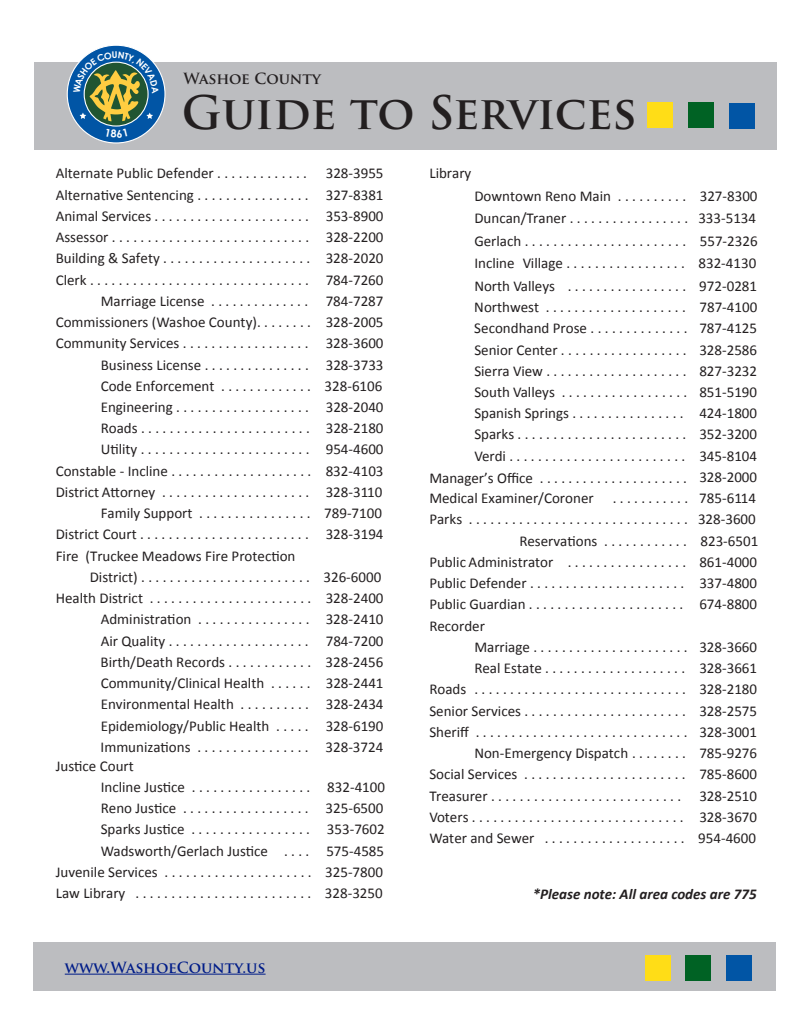
<style>
.page{position:relative;width:810px;height:1035px;background:#fff}
.page>*{position:absolute;margin:0;border:0;box-sizing:border-box;transform-origin:0 0}
.t1{font:700 45px "Trajan Pro";letter-spacing:-.01em;color:#231f20}
.t2{font:15px/21.2px "Calibri";color:#231f20;text-align:justify}
.t3{font:italic 700 15px "Calibri";color:#231f20}
.t4{font:700 15px "Trajan Pro";color:#001c88}
.t5{font:700 15px "Trajan Pro";letter-spacing:-.01em;color:#231f20}
</style>
<div class="page">
<div style="left:34px;top:62px;width:742px;height:88px;background:#bcbdc0"></div>
<div style="left:67px;top:45px;width:98px;height:98px;background:#0155a5;border-radius:50%"></div>
<svg style="left:84px;top:62px;width:64px;height:64px"></svg>
<div style="left:648px;top:102px;width:25px;height:26px;background:#ffdd17"></div>
<div style="left:688px;top:102px;width:26px;height:26px;background:#006224"></div>
<div style="left:729px;top:103px;width:25px;height:26px;background:#0155a5"></div>
<div style="left:34px;top:943px;width:742px;height:48px;background:#bcbdc0"></div>
<div style="left:645px;top:955px;width:25px;height:26px;background:#ffdd17"></div>
<div style="left:686px;top:955px;width:25px;height:26px;background:#006224"></div>
<div style="left:726px;top:955px;width:26px;height:26px;background:#0155a5"></div>
<hr style="left:65px;top:974px;width:201px;height:1px;background:#001c88">
<svg style="left:73px;top:51px;width:86px;height:70px"></svg>
<p class="t5" style="left:184px;top:70px;width:139px">Washoe County</p>
<h1 class="t1" style="left:182px;top:85px;width:456px">Guide to Services</h1>
<p class="t2" style="left:56px;top:163px;width:329px">Alternate Public Defender . . . . . . . . . . . . . 328-3955</p>
<p class="t2" style="left:56px;top:184px;width:329px">Alternative Sentencing . . . . . . . . . . . . . . . . 327-8381</p>
<p class="t2" style="left:56px;top:205px;width:329px">Animal Services . . . . . . . . . . . . . . . . . . . . . . 353-8900</p>
<p class="t2" style="left:56px;top:227px;width:329px">Assessor . . . . . . . . . . . . . . . . . . . . . . . . . . . . 328-2200</p>
<p class="t2" style="left:56px;top:248px;width:329px">Building &amp; Safety . . . . . . . . . . . . . . . . . . . . . 328-2020</p>
<p class="t2" style="left:56px;top:269px;width:329px">Clerk . . . . . . . . . . . . . . . . . . . . . . . . . . . . . . . 784-7260</p>
<p class="t2" style="left:101px;top:290px;width:284px">Marriage License . . . . . . . . . . . . . . 784-7287</p>
<p class="t2" style="left:56px;top:312px;width:329px">Commissioners (Washoe County). . . . . . . . 328-2005</p>
<p class="t2" style="left:56px;top:333px;width:329px">Community Services . . . . . . . . . . . . . . . . . . 328-3600</p>
<p class="t2" style="left:101px;top:354px;width:284px">Business License . . . . . . . . . . . . . . . 328-3733</p>
<p class="t2" style="left:101px;top:375px;width:283px">Code Enforcement . . . . . . . . . . . . . 328-6106</p>
<p class="t2" style="left:101px;top:396px;width:284px">Engineering . . . . . . . . . . . . . . . . . . . 328-2040</p>
<p class="t2" style="left:101px;top:418px;width:284px">Roads . . . . . . . . . . . . . . . . . . . . . . . . 328-2180</p>
<p class="t2" style="left:101px;top:439px;width:284px">Utility . . . . . . . . . . . . . . . . . . . . . . . . 954-4600</p>
<p class="t2" style="left:56px;top:460px;width:329px">Constable - Incline . . . . . . . . . . . . . . . . . . . . 832-4103</p>
<p class="t2" style="left:56px;top:481px;width:328px">District Attorney . . . . . . . . . . . . . . . . . . . . . 328-3110</p>
<p class="t2" style="left:101px;top:503px;width:283px">Family Support . . . . . . . . . . . . . . . . 789-7100</p>
<p class="t2" style="left:56px;top:524px;width:329px">District Court . . . . . . . . . . . . . . . . . . . . . . . . 328-3194</p>
<p class="t2" style="left:56px;top:545px;width:241px">Fire (Truckee Meadows Fire Protection</p>
<p class="t2" style="left:90px;top:566px;width:293px">District) . . . . . . . . . . . . . . . . . . . . . . . . 326-6000</p>
<p class="t2" style="left:56px;top:588px;width:329px">Health District . . . . . . . . . . . . . . . . . . . . . . . 328-2400</p>
<p class="t2" style="left:101px;top:609px;width:284px">Administration . . . . . . . . . . . . . . . . 328-2410</p>
<p class="t2" style="left:101px;top:630px;width:284px">Air Quality . . . . . . . . . . . . . . . . . . . . 784-7200</p>
<p class="t2" style="left:101px;top:673px;width:284px">Community/Clinical Health . . . . . . 328-2441<br>Environmental Health . . . . . . . . . . 328-2434<br>Epidemiology/Public Health . . . . . 328-6190</p>
<p class="t2" style="left:56px;top:755px;width:80px">Justice Court</p>
<p class="t2" style="left:101px;top:776px;width:286px">Incline Justice . . . . . . . . . . . . . . . . . 832-4100</p>
<p class="t2" style="left:101px;top:798px;width:284px">Reno Justice . . . . . . . . . . . . . . . . . . 325-6500</p>
<p class="t2" style="left:101px;top:819px;width:286px">Sparks Justice . . . . . . . . . . . . . . . . . 353-7602</p>
<p class="t2" style="left:101px;top:840px;width:285px">Wadsworth/Gerlach Justice . . . . 575-4585</p>
<p class="t2" style="left:56px;top:861px;width:329px">Juvenile Services . . . . . . . . . . . . . . . . . . . . . 325-7800</p>
<p class="t2" style="left:56px;top:883px;width:329px">Law Library . . . . . . . . . . . . . . . . . . . . . . . . . 328-3250</p>
<p class="t2" style="left:101px;top:651px;width:284px">Birth/Death Records . . . . . . . . . . . . 328-2456</p>
<p class="t2" style="left:101px;top:736px;width:284px">Immunizations . . . . . . . . . . . . . . . . 328-3724</p>
<p class="t4" style="left:65px;top:958px;width:202px">www.WashoeCounty.us</p>
<p class="t2" style="left:429px;top:163px;width:44px">Library</p>
<p class="t2" style="left:474px;top:185px;width:285px">Downtown Reno Main . . . . . . . . . . 327-8300</p>
<p class="t2" style="left:474px;top:208px;width:283px">Duncan/Traner . . . . . . . . . . . . . . . . . 333-5134</p>
<p class="t2" style="left:474px;top:230px;width:285px">Gerlach . . . . . . . . . . . . . . . . . . . . . . . 557-2326</p>
<p class="t2" style="left:474px;top:253px;width:283px">Incline Village . . . . . . . . . . . . . . . . . 832-4130</p>
<p class="t2" style="left:474px;top:275px;width:284px">North Valleys . . . . . . . . . . . . . . . . . 972-0281</p>
<p class="t2" style="left:474px;top:296px;width:284px">Northwest . . . . . . . . . . . . . . . . . . . . 787-4100</p>
<p class="t2" style="left:474px;top:318px;width:284px">Secondhand Prose . . . . . . . . . . . . . . 787-4125</p>
<p class="t2" style="left:474px;top:339px;width:284px">Senior Center . . . . . . . . . . . . . . . . . . 328-2586</p>
<p class="t2" style="left:474px;top:360px;width:284px">Sierra View . . . . . . . . . . . . . . . . . . . . 827-3232</p>
<p class="t2" style="left:474px;top:381px;width:284px">South Valleys . . . . . . . . . . . . . . . . . . 851-5190</p>
<p class="t2" style="left:474px;top:403px;width:284px">Spanish Springs . . . . . . . . . . . . . . . . 424-1800</p>
<p class="t2" style="left:474px;top:424px;width:284px">Sparks . . . . . . . . . . . . . . . . . . . . . . . . 352-3200</p>
<p class="t2" style="left:474px;top:445px;width:284px">Verdi . . . . . . . . . . . . . . . . . . . . . . . . . 345-8104</p>
<p class="t2" style="left:699px;top:466px;width:59px">328-2000</p>
<p class="t2" style="left:429px;top:488px;width:166px">Medical Examiner/Coroner</p>
<p class="t2" style="left:613px;top:488px;width:145px">. . . . . . . . . . . 785-6114</p>
<p class="t2" style="left:429px;top:509px;width:328px">Parks . . . . . . . . . . . . . . . . . . . . . . . . . . . . . . . 328-3600</p>
<p class="t2" style="left:519px;top:530px;width:240px">Reservations . . . . . . . . . . . . 823-6501</p>
<p class="t2" style="left:429px;top:551px;width:329px">Public Administrator . . . . . . . . . . . . . . . . . 861-4000</p>
<p class="t2" style="left:429px;top:573px;width:329px">Public Defender . . . . . . . . . . . . . . . . . . . . . . 337-4800</p>
<p class="t2" style="left:429px;top:594px;width:329px">Public Guardian . . . . . . . . . . . . . . . . . . . . . . 674-8800</p>
<p class="t2" style="left:429px;top:615px;width:57px">Recorder</p>
<p class="t2" style="left:474px;top:636px;width:284px">Marriage . . . . . . . . . . . . . . . . . . . . . . 328-3660</p>
<p class="t2" style="left:474px;top:658px;width:284px">Real Estate . . . . . . . . . . . . . . . . . . . . 328-3661</p>
<p class="t2" style="left:429px;top:679px;width:329px">Roads . . . . . . . . . . . . . . . . . . . . . . . . . . . . . . 328-2180</p>
<p class="t2" style="left:429px;top:700px;width:329px">Senior Services . . . . . . . . . . . . . . . . . . . . . . . 328-2575</p>
<p class="t2" style="left:429px;top:721px;width:329px">Sheriff . . . . . . . . . . . . . . . . . . . . . . . . . . . . . . 328-3001</p>
<p class="t2" style="left:474px;top:743px;width:284px">Non-Emergency Dispatch . . . . . . . . 785-9276</p>
<p class="t2" style="left:429px;top:764px;width:329px">Social Services . . . . . . . . . . . . . . . . . . . . . . . 785-8600</p>
<p class="t2" style="left:429px;top:785px;width:329px">Treasurer . . . . . . . . . . . . . . . . . . . . . . . . . . . 328-2510</p>
<p class="t2" style="left:429px;top:806px;width:329px">Voters . . . . . . . . . . . . . . . . . . . . . . . . . . . . . . 328-3670</p>
<p class="t2" style="left:429px;top:827px;width:328px">Water and Sewer . . . . . . . . . . . . . . . . . . . . 954-4600</p>
<p class="t2" style="left:429px;top:468px;width:259px">Manager’s Office . . . . . . . . . . . . . . . . . . . . .</p>
<p class="t3" style="left:533px;top:884px;width:225px">*Please note: All area codes are 775</p>
</div>
